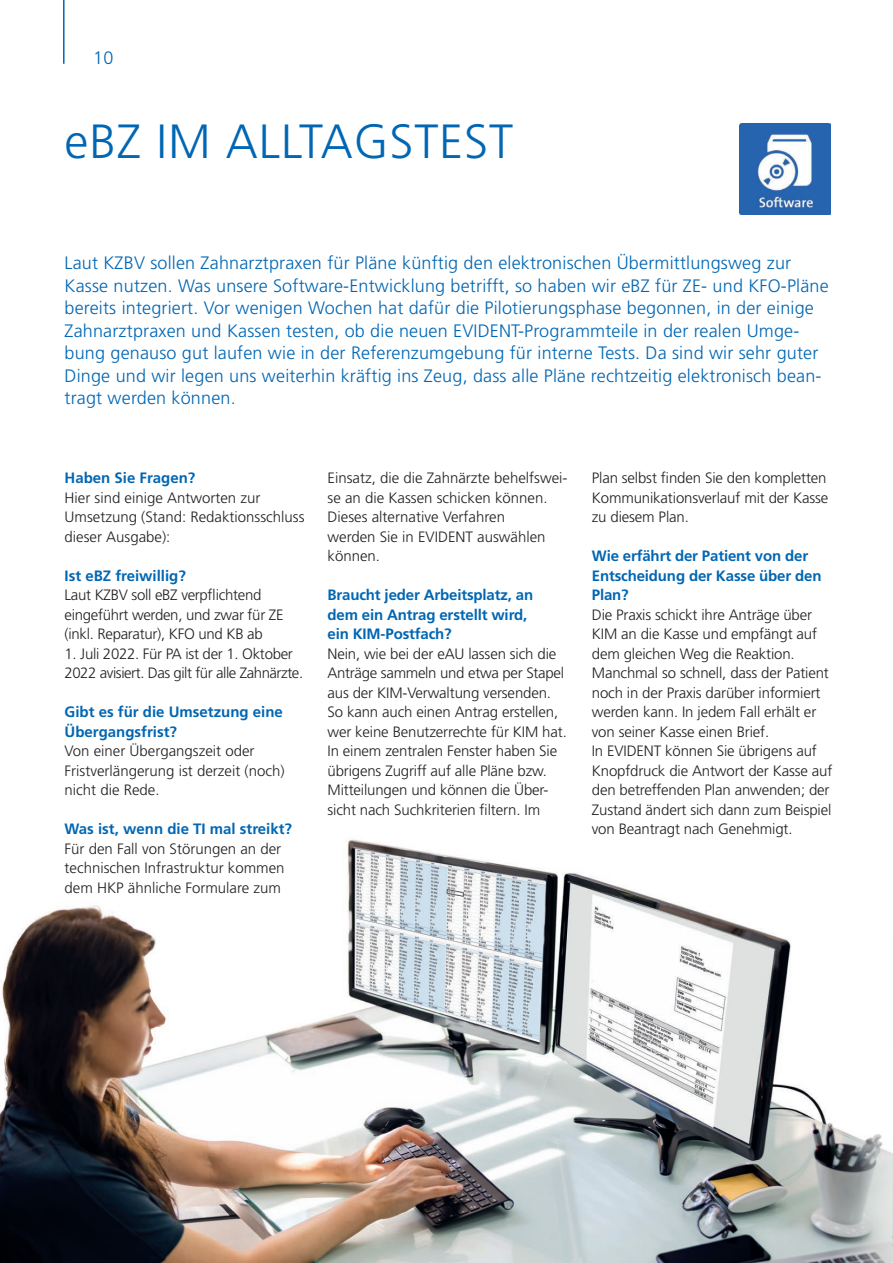
<style>
.page{position:relative;width:893px;height:1263px;background:#fff}
.page>*{position:absolute;margin:0;border:0;box-sizing:border-box;transform-origin:0 0}
.t1{font:300 48px "Frutiger";letter-spacing:.02em;color:#0166b3}
.t2{font:300 18px/22.5px "Frutiger";letter-spacing:.01em;color:#0166b3}
.t3{font:300 15px/19.5px "Frutiger";letter-spacing:-.01em;color:#231f20}
.t4{font:700 15px/19.5px "Frutiger";letter-spacing:-.01em;color:#0166b3}
.t5{font:300 15px/19.5px "Frutiger";letter-spacing:-.03em;color:#231f20}
</style>
<div class="page">
<hr style="left:63px;top:0;width:2px;height:64px;background:#0166b3">
<img style="left:739px;top:123px;width:92px;height:92px">
<img style="left:0;top:839px;width:893px;height:424px">
<p class="t2" style="left:93px;top:47px;width:22px">10</p>
<h1 class="t1" style="left:65px;top:117px;width:450px">eBZ IM ALLTAGSTEST</h1>
<p class="t2" style="left:65px;top:252px;width:766px">Laut KZBV sollen Zahnarztpraxen für Pläne künftig den elektronischen Übermittlungsweg zur Kasse nutzen. Was unsere Software-Entwicklung betrifft, so haben wir eBZ für ZE- und KFO-Pläne bereits integriert. Vor wenigen Wochen hat dafür die Pilotierungsphase begonnen, in der einige Zahnarztpraxen und Kassen testen, ob die neuen EVIDENT-Programmteile in der realen Umge&shy;bung genauso gut laufen wie in der Referenzumgebung für interne Tests. Da sind wir sehr guter Dinge und wir legen uns weiterhin kräftig ins Zeug, dass alle Pläne rechtzeitig elektronisch bean&shy;tragt werden können.</p>
<p class="t4" style="left:65px;top:468px;width:132px">Haben Sie Fragen?</p>
<p class="t3" style="left:65px;top:488px;width:242px">Hier sind einige Antworten zur<br>Umsetzung (Stand: Redaktionsschluss dieser Ausgabe):</p>
<p class="t4" style="left:65px;top:566px;width:123px">Ist eBZ freiwillig?</p>
<p class="t3" style="left:65px;top:586px;width:221px">Laut KZBV soll eBZ verpflichtend eingeführt werden, und zwar für ZE (inkl. Reparatur), KFO und KB ab</p>
<p class="t5" style="left:65px;top:644px;width:240px">1. Juli 2022. Für PA ist der 1. Oktober<br>2022 avisiert. Das gilt für alle Zahnärzte.</p>
<p class="t4" style="left:65px;top:702px;width:220px">Gibt es für die Umsetzung eine<br>Übergangsfrist?</p>
<p class="t3" style="left:65px;top:742px;width:222px">Von einer Übergangszeit oder<br>Fristverlängerung ist derzeit (noch) nicht die Rede.</p>
<p class="t4" style="left:65px;top:819px;width:229px">Was ist, wenn die TI mal streikt?</p>
<p class="t3" style="left:65px;top:839px;width:222px">Für den Fall von Störungen an der technischen Infrastruktur kommen dem HKP ähnliche Formulare zum</p>
<p class="t3" style="left:327px;top:469px;width:242px">Einsatz, die die Zahnärzte behelfswei&shy;se an die Kassen schicken können.<br>Dieses alternative Verfahren<br>werden Sie in EVIDENT auswählen können.</p>
<p class="t4" style="left:327px;top:585px;width:207px">Braucht jeder Arbeitsplatz, an dem ein Antrag erstellt wird, ein KIM-Postfach?</p>
<p class="t3" style="left:327px;top:644px;width:241px">Nein, wie bei der eAU lassen sich die Anträge sammeln und etwa per Stapel aus der KIM-Verwaltung versenden.<br>So kann auch einen Antrag erstellen, wer keine Benutzerrechte für KIM hat.<br>In einem zentralen Fenster haben Sie übrigens Zugriff auf alle Pläne bzw.<br>Mitteilungen und können die Über&shy;sicht nach Suchkriterien filtern. Im</p>
<p class="t3" style="left:592px;top:469px;width:238px;text-align:justify">Plan selbst finden Sie den kompletten Kommunikationsverlauf mit der Kasse zu diesem Plan.</p>
<p class="t4" style="left:592px;top:546px;width:231px">Wie erfährt der Patient von der<br>Entscheidung der Kasse über den<br>Plan?</p>
<p class="t3" style="left:592px;top:605px;width:242px">Die Praxis schickt ihre Anträge über KIM an die Kasse und empfängt auf dem gleichen Weg die Reaktion.<br>Manchmal so schnell, dass der Patient noch in der Praxis darüber informiert werden kann. In jedem Fall erhält er von seiner Kasse einen Brief.<br>In EVIDENT können Sie übrigens auf Knopfdruck die Antwort der Kasse auf den betreffenden Plan anwenden; der Zustand ändert sich dann zum Beispiel von Beantragt nach Genehmigt.</p>
</div>
